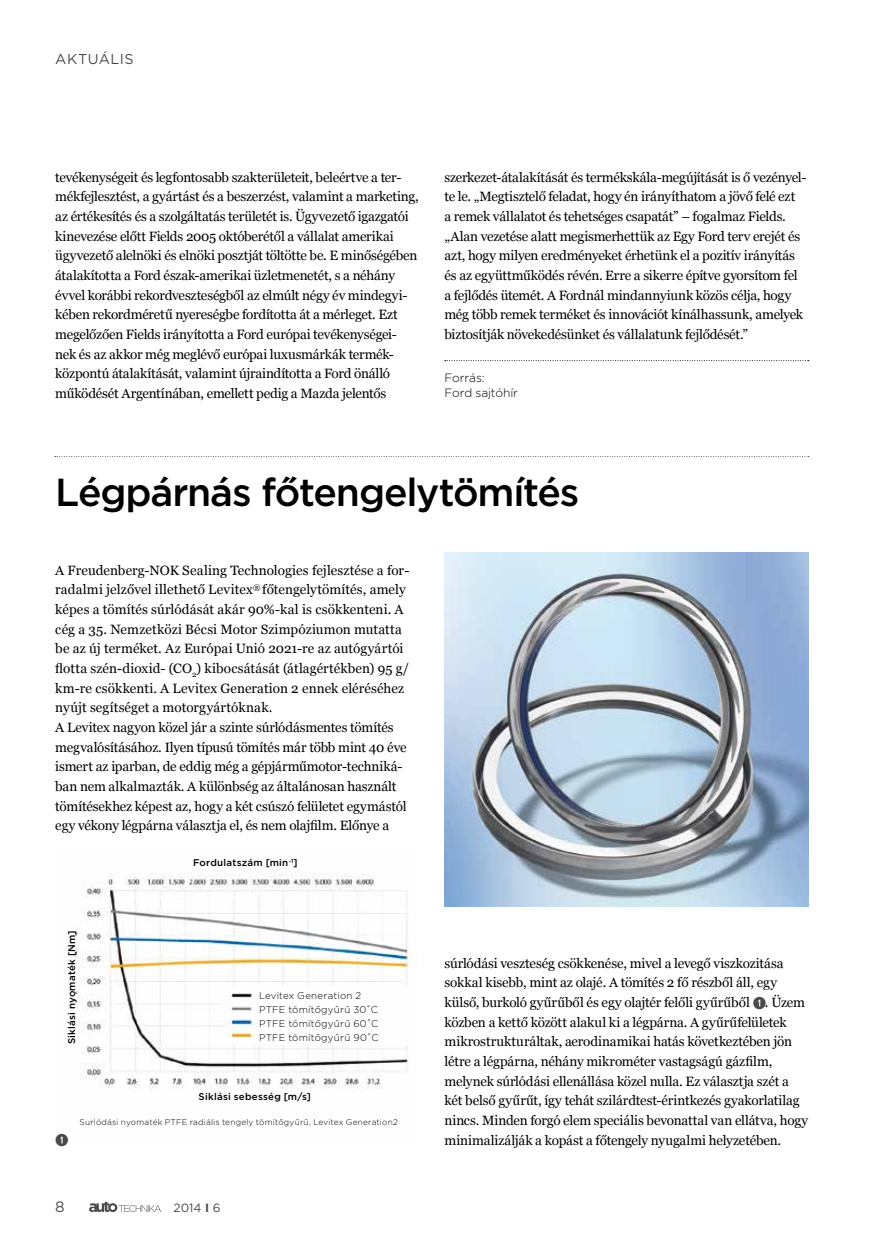
<style>
.page{position:relative;width:872px;height:1246px;background:#fff}
.page>*{position:absolute;margin:0;border:0;box-sizing:border-box;transform-origin:0 0}
.t1{font:500 39px "Gotham";letter-spacing:-.03em;color:#000}
.t2{font:16.5px "Combi Numerals Ltd";color:#4a4a49}
.t3{font:15px "Gotham";color:#4a4a49}
.t4{font:14.25px "Gotham";letter-spacing:.035em;color:#4a4a49}
.t5{font:13.5px/19.6px "Georgia";letter-spacing:-.01em;color:#000}
.t6{font:300 12px/14.4px "Gotham";letter-spacing:-.005em;color:#000}
.t7{font:12px "Gotham";color:#4a4a49}
.t8{font:300 9.75px/13.8px "Gotham";letter-spacing:.025em;color:#000}
.t9{font:500 9.75px "Gotham";letter-spacing:.025em;color:#000}
.t10{font:300 8.25px "Gotham";letter-spacing:.025em;color:#000}
.s1{font-family:"Combi Numerals Ltd";font-size:16.5px;color:#4a4a49}
.s2{font-weight:700}
</style>
<div class="page">
<svg style="left:89px;top:1202px;width:72px;height:10px"></svg>
<img style="left:73px;top:873px;width:339px;height:216px">
<svg style="left:445px;top:360px;width:363px;height:1px"></svg>
<svg style="left:55px;top:456px;width:753px;height:1px"></svg>
<img style="left:444px;top:553px;width:364px;height:353px">
<p class="t4" style="left:55px;top:50px;width:80px">AKTUÁLIS</p>
<p class="t5" style="left:55px;top:167px;width:365px">tevékenységeit és legfontosabb szakterületeit, beleértve a ter&shy;mékfejlesztést, a gyártást és a beszerzést, valamint a marketing, az értékesítés és a szolgáltatás területét is. Ügyvezető igazgatói kinevezése előtt Fields 2005 októberétől a vállalat amerikai ügyvezető alelnöki és elnöki posztját töltötte be. E minőségében átalakította a Ford észak-amerikai üzletmenetét, s a néhány évvel korábbi rekordveszteségből az elmúlt négy év mindegyi&shy;kében rekordméretű nyereségbe fordította át a mérleget. Ezt megelőzően Fields irányította a Ford európai tevékenységei&shy;nek és az akkor még meglévő európai luxusmárkák termék&shy;központú átalakítását, valamint újraindította a Ford önálló működését Argentínában, emellett pedig a Mazda jelentős</p>
<p class="t5" style="left:444px;top:167px;width:363px">szerkezet-átalakítását és termékskála-megújítását is ő vezényel&shy;te le. „Megtisztelő feladat, hogy én irányíthatom a jövő felé ezt<br>a remek vállalatot és tehetséges csapatát” – fogalmaz Fields. „Alan vezetése alatt megismerhettük az Egy Ford terv erejét és azt, hogy milyen eredményeket érhetünk el a pozitív irányítás és az együttműködés révén. Erre a sikerre építve gyorsítom fel a fejlődés ütemét. A Fordnál mindannyiunk közös célja, hogy még több remek terméket és innovációt kínálhassunk, amelyek biztosítják növekedésünket és vállalatunk fejlődését.”</p>
<p class="t6" style="left:444px;top:370px;width:75px">Forrás:<br>Ford sajtóhír</p>
<p class="t1" style="left:55px;top:467px;width:525px">Légpárnás főtengelytömítés</p>
<p class="t5" style="left:55px;top:560px;width:355px">A Freudenberg-NOK Sealing Technologies fejlesztése a for&shy;radalmi jelzővel illethető Levitex<sup>®</sup> főtengelytömítés, amely képes a tömítés súrlódását akár 90%-kal is csökkenteni. A cég a 35. Nemzetközi Bécsi Motor Szimpóziumon mutatta be az új terméket. Az Európai Unió 2021-re az autógyártói flotta szén-dioxid- (CO<sub>2</sub>) kibocsátását (átlagértékben) 95 g/ km-re csökkenti. A Levitex Generation 2 ennek eléréséhez nyújt segítséget a motorgyártóknak.<br>A Levitex nagyon közel jár a szinte súrlódásmentes tömítés megvalósításához. Ilyen típusú tömítés már több mint 40 éve ismert az iparban, de eddig még a gépjárműmotor-techniká&shy;ban nem alkalmazták. A különbség az általánosan használt tömítésekhez képest az, hogy a két csúszó felületet egymástól egy vékony légpárna választja el, és nem olajfilm. Előnye a</p>
<p class="t9" style="left:65px;top:1044px;width:115px;rotate:-90deg">Siklási nyomaték [Nm]</p>
<p class="t9" style="left:193px;top:856px;width:106px">Fordulatszám [min<sup>-1</sup>]</p>
<p class="t8" style="left:259px;top:988px;width:121px">Levitex Generation 2<br>PTFE tömítőgyűrű 30˚C<br>PTFE tömítőgyűrű 60˚C<br>PTFE tömítőgyűrű 90˚C</p>
<p class="t9" style="left:199px;top:1090px;width:114px">Siklási sebesség [m/s]</p>
<p class="t10" style="left:80px;top:1116px;width:320px">Surlódási nyomaték PTFE radiális tengely tömítőgyűrű, Levitex Generation2</p>
<p class="t5" style="left:444px;top:953px;width:365px">súrlódási veszteség csökkenése, mivel a levegő viszkozitása sokkal kisebb, mint az olajé. A tömítés 2 fő részből áll, egy külső, burkoló gyűrűből és egy olajtér felőli gyűrűből <span class="s1">➊</span>. Üzem közben a kettő között alakul ki a légpárna. A gyűrűfelületek mikrostrukturáltak, aerodinamikai hatás következtében jön létre a légpárna, néhány mikrométer vastagságú gázfilm, melynek súrlódási ellenállása közel nulla. Ez választja szét a két belső gyűrűt, így tehát szilárdtest-érintkezés gyakorlatilag nincs. Minden forgó elem speciális bevonattal van ellátva, hogy</p>
<p class="t2" style="left:55px;top:1131px;width:15px">➊</p>
<p class="t5" style="left:444px;top:1130px;width:338px">minimalizálják a kopást a főtengely nyugalmi helyzetében.</p>
<p class="t3" style="left:55px;top:1197px;width:11px">8</p>
<p class="t7" style="left:173px;top:1200px;width:49px">2014 <span class="s2">I</span> 6</p>
</div>
